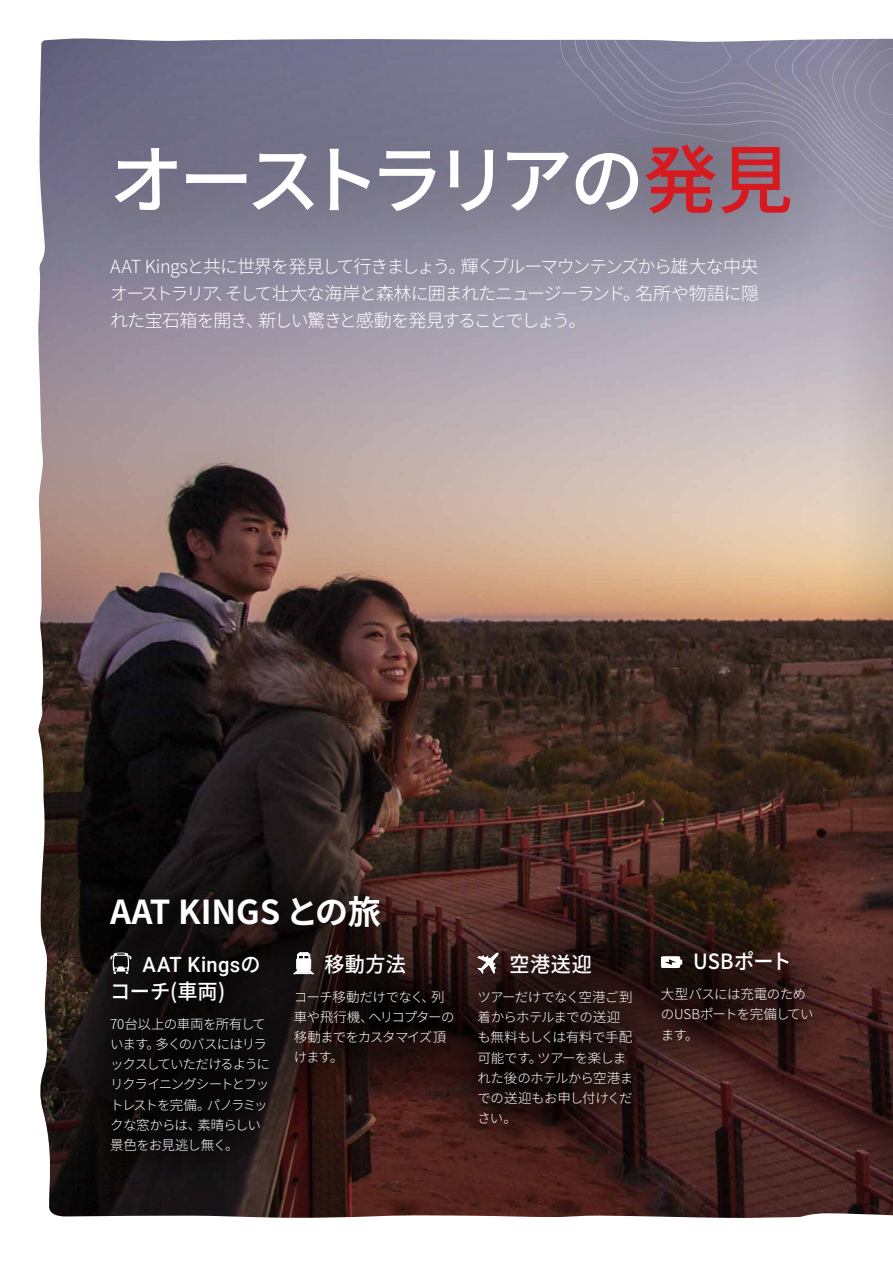
<style>
.page{position:relative;width:893px;height:1263px;background:#fff}
.page>*{position:absolute;margin:0;border:0;box-sizing:border-box;transform-origin:0 0}
.t1{font:500 75px "Noto Sans CJ Kjp";letter-spacing:-.11em;color:#fff}
.t2{font:700 33px "Noto Sans CJ Kjp";color:#fff}
.t3{font:500 21px "Noto Sans CJ Kjp";letter-spacing:.01em;color:#fff;scale:.96 1}
.t4{font:500 21px "Roboto";letter-spacing:.02em;color:#fff;scale:.96 1}
.t5{font:300 18px/27px "Noto Sans CJ Kjp";letter-spacing:-.07em;color:#fff;text-align:justify}
.t6{font:300 13.5px/20.2px "Noto Sans CJ Kjp";letter-spacing:-.055em;color:#fff}
.t7{font:300 13.5px/20.2px "Noto Sans CJ Kjp";letter-spacing:-.075em;color:#fff}
.s1{color:#d71920}
.s2{font-family:"Noto Sans CJ Kjp"}
</style>
<div class="page">
<img style="left:38px;top:330px;width:758px;height:888px">
<svg style="left:796px;top:330px;width:85px;height:888px;background:#8d766b"></svg>
<div style="left:53px;top:838px;width:815px;height:372px;background:#000;opacity:.75"></div>
<svg style="left:110px;top:952px;width:22px;height:22px"></svg>
<svg style="left:294px;top:952px;width:19px;height:22px"></svg>
<svg style="left:477px;top:952px;width:22px;height:22px"></svg>
<svg style="left:661px;top:956px;width:21px;height:12px"></svg>
<div style="left:881px;top:25px;width:12px;height:1228px;background:#000;opacity:.5"></div>
<div style="left:6px;top:29px;width:887px;height:301px;background:#000;opacity:.5"></div>
<h1 class="t1" style="left:109px;top:138px;width:685px">オーストラリアの<span class="s1">発見</span></h1>
<h3 class="t5" style="left:110px;top:254px;width:650px">AAT Kingsと共に世界を発見して行きましょう。輝くブルーマウンテンズから雄大な中央オーストラリア、そして壮大な海岸と森林に囲まれたニュージーランド。名所や物語に隠れた宝石箱を開き、新しい驚きと感動を発見することでしょう。</h3>
<h2 class="t2" style="left:110px;top:893px;width:272px">AAT KINGS との旅</h2>
<h3 class="t4" style="left:143px;top:949px;width:124px">AAT Kings<span class="s2">の</span></h3>
<h3 class="t3" style="left:110px;top:979px;width:121px">コーチ(車両)</h3>
<p class="t7" style="left:110px;top:1014px;width:161px">70台以上の車両を所有しています。多くのバスにはリラックスしていただけるようにリクライニングシートとフットレストを完備。パノラミックな窓からは、素晴らしい景色をお見逃し無く。</p>
<h3 class="t3" style="left:324px;top:952px;width:86px">移動方法</h3>
<p class="t6" style="left:294px;top:987px;width:162px">コーチ移動だけでなく、列車や飛行機、ヘリコプターの移動までをカスタマイズ頂けます。</p>
<h3 class="t3" style="left:510px;top:952px;width:87px">空港送迎</h3>
<p class="t6" style="left:477px;top:987px;width:157px">ツアーだけでなく空港ご到着からホテルまでの送迎も無料もしくは有料で手配可能です。ツアーを楽しまれた後のホテルから空港までの送迎もお申し付けください。</p>
<h3 class="t3" style="left:693px;top:950px;width:104px">USBポート</h3>
<p class="t6" style="left:661px;top:984px;width:154px">大型バスには充電のためのUSBポートを完備しています。</p>
</div>
